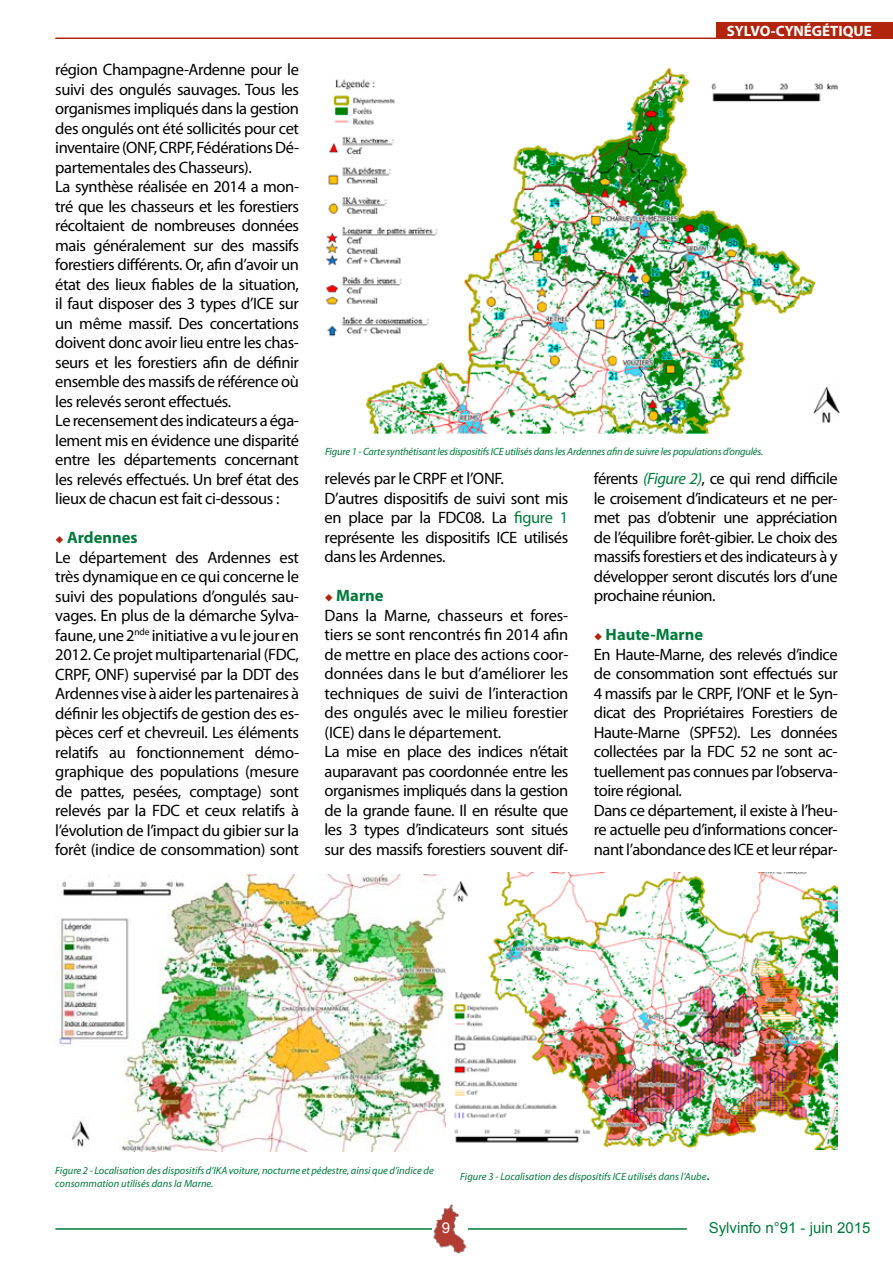
<style>
.page{position:relative;width:893px;height:1263px;background:#fff}
.page>*{position:absolute;margin:0;border:0;box-sizing:border-box;transform-origin:0 0}
.t1{font:16.5px/19.5px "Myriad Pro";letter-spacing:-.025em;color:#000}
.t2{font:15px "Arial";color:#007a3b}
.t3{font:700 15px "Myriad Pro";color:#fff}
.t4{font:15px "Arial";color:#fff}
.t5{font:italic 10.5px/13.5px "Myriad Pro";color:#007a3b}
.t6{font:italic 10.5px "Myriad Pro";letter-spacing:-.02em;color:#007a3b}
.s1{color:#b2250d}
.s2{font-weight:700;color:#007a3b}
.s3{color:#007a3b}
.s4{font-style:italic;color:#007a3b}
.s5{font-style:normal;font-size:16.5px}
</style>
<div class="page">
<hr style="left:55px;top:1228px;width:632px;height:2px;background:#007a3b">
<img style="left:432px;top:1204px;width:36px;height:50px">
<img style="left:326px;top:67px;width:513px;height:367px">
<img style="left:55px;top:874px;width:391px;height:277px">
<img style="left:453px;top:872px;width:385px;height:277px">
<hr style="left:55px;top:38px;width:838px;height:1px;background:#b2250d">
<div style="left:716px;top:22px;width:177px;height:17px;background:#b2250d"></div>
<p class="t1" style="left:55px;top:60px;width:245px">région Champagne-Ardenne pour le suivi des ongulés sauvages. Tous les organismes impliqués dans la gestion des ongulés ont été sollicités pour cet inventaire (ONF, CRPF, Fédérations Dé&shy;partementales des Chasseurs).<br>La synthèse réalisée en 2014 a mon&shy;tré que les chasseurs et les forestiers récoltaient de nombreuses données mais généralement sur des massifs forestiers différents. Or, afin d’avoir un état des lieux fiables de la situation, il faut disposer des 3 types d’ICE sur un même massif. Des concertations doivent donc avoir lieu entre les chas&shy;seurs et les forestiers afin de définir ensemble des massifs de référence où les relevés seront effectués.<br>Le recensement des indicateurs a éga&shy;lement mis en évidence une disparité entre les départements concernant les relevés effectués. Un bref état des lieux de chacun est fait ci-dessous :</p>
<p class="t1" style="left:55px;top:528px;width:245px"><span class="s1">◆</span> <span class="s2">Ardennes<br></span>Le département des Ardennes est très dynamique en ce qui concerne le suivi des populations d’ongulés sau&shy;vages. En plus de la démarche Sylva&shy;faune, une 2<sup>nde</sup> initiative a vu le jour en 2012. Ce projet multipartenarial (FDC, CRPF, ONF) supervisé par la DDT des Ardennes vise à aider les partenaires à définir les objectifs de gestion des es&shy;pèces cerf et chevreuil. Les éléments relatifs au fonctionnement démo&shy;graphique des populations (mesure de pattes, pesées, comptage) sont relevés par la FDC et ceux relatifs à l’évolution de l’impact du gibier sur la forêt (indice de consommation) sont</p>
<p class="t3" style="left:727px;top:21px;width:146px">SYLVO-CYNÉGÉTIQUE</p>
<p class="t6" style="left:325px;top:445px;width:440px">Figure 1 - Carte synthétisant les dispositifs ICE utilisés dans les Ardennes afin de suivre les populations d’ongulés.</p>
<p class="t1" style="left:325px;top:469px;width:245px">relevés par le CRPF et l’ONF.<br>D’autres dispositifs de suivi sont mis en place par la FDC08. La <span class="s3">figure 1 </span>représente les dispositifs ICE utilisés dans les Ardennes.</p>
<p class="t1" style="left:325px;top:585px;width:245px"><span class="s1">◆</span> <span class="s2">Marne<br></span>Dans la Marne, chasseurs et fores&shy;tiers se sont rencontrés fin 2014 afin de mettre en place des actions coor&shy;données dans le but d’améliorer les techniques de suivi de l’interaction des ongulés avec le milieu forestier (ICE) dans le département.<br>La mise en place des indices n’était auparavant pas coordonnée entre les organismes impliqués dans la gestion de la grande faune. Il en résulte que les 3 types d’indicateurs sont situés sur des massifs forestiers souvent dif-</p>
<p class="t1" style="left:594px;top:469px;width:245px;text-align:justify">férents <span class="s4">(Figure 2)</span>, ce qui rend difficile le croisement d’indicateurs et ne per&shy;met pas d’obtenir une appréciation de l’équilibre forêt-gibier. Le choix des massifs forestiers et des indicateurs à y développer seront discutés lors d’une prochaine réunion.</p>
<p class="t1" style="left:594px;top:624px;width:245px"><span class="s1">◆</span> <span class="s2">Haute-Marne<br></span>En Haute-Marne, des relevés d’indice de consommation sont effectués sur 4 massifs par le CRPF, l’ONF et le Syn&shy;dicat des Propriétaires Forestiers de Haute-Marne (SPF52). Les données collectées par la FDC 52 ne sont ac&shy;tuellement pas connues par l’observa&shy;toire régional.<br>Dans ce département, il existe à l’heu&shy;re actuelle peu d’informations concer&shy;nant l’abondance des ICE et leur répar-</p>
<p class="t5" style="left:55px;top:1163px;width:380px">Figure 2 - Localisation des dispositifs d’IKA voiture, nocturne et pédestre, ainsi que d’indice de consommation utilisés dans la Marne.</p>
<p class="t5" style="left:460px;top:1169px;width:251px">Figure 3 - Localisation des dispositifs ICE utilisés dans l’Aube<span class="s5">.</span></p>
<p class="t4" style="left:442px;top:1217px;width:10px">9</p>
<p class="t2" style="left:709px;top:1217px;width:163px">Sylvinfo n°91 - juin 2015</p>
</div>
